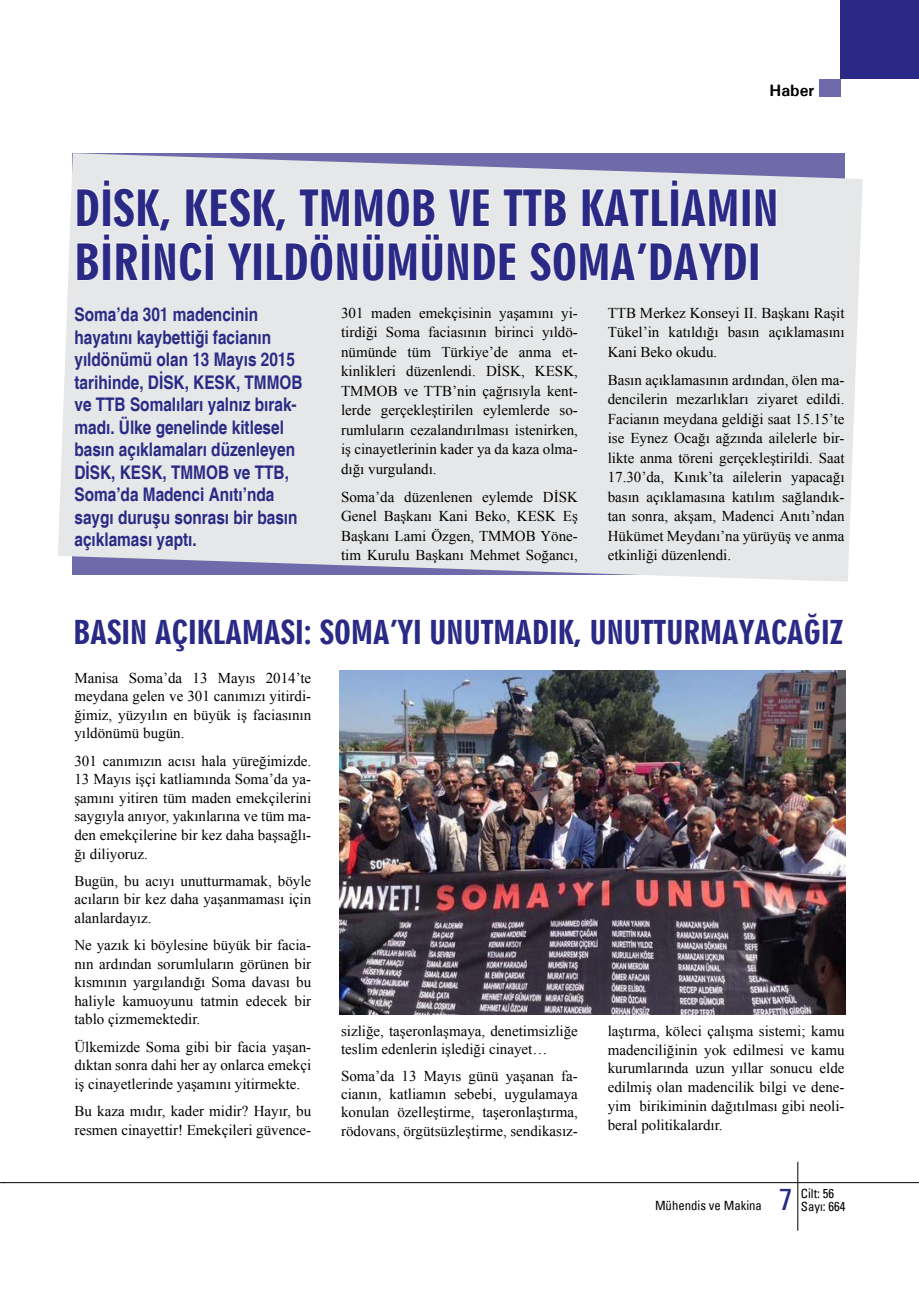
<style>
.page{position:relative;width:919px;height:1289px;background:#fff}
.page>*{position:absolute;margin:0;border:0;box-sizing:border-box;transform-origin:0 0}
.t1{font:47.7px/54px "Geometric 706 BT Black Condensed B";color:#2a2a86}
.t2{font:31.5px "Geometric 706 BT Black Condensed B";color:#2a2a86}
.t3{font:condensed 30px "Univers";color:#2a2a86}
.t4{font:700 condensed 18.75px/22.5px "Helvetica";color:#2a2a86}
.t5{font:700 16.5px "Univers";color:#000}
.t6{font:15px/19.5px "Times New Roman";color:#000;text-align:justify}
.t7{font:condensed 12.75px "Univers";color:#000}
</style>
<div class="page">
<div style="left:840px;top:0;width:78px;height:79px;background:#2a2a86"></div>
<div style="left:819px;top:79px;width:21px;height:18px;background:#6f6aaa"></div>
<hr style="left:3px;top:1182px;width:915px;height:1px;background:#000">
<hr style="left:797px;top:1161px;width:1px;height:69px;background:#000">
<svg style="left:58px;top:153px;width:804px;height:428px;background:#e0e0e5"></svg>
<div style="left:742px;top:188px;width:8px;height:38px;border:1px solid #fff"></div>
<svg style="left:754px;top:188px;width:23px;height:49px"></svg>
<svg style="left:76px;top:178px;width:671px;height:113px"></svg>
<div style="left:750px;top:242px;width:8px;height:38px;border:1px solid #fff"></div>
<img style="left:340px;top:670px;width:505px;height:344px">
<p class="t5" style="left:769px;top:80px;width:46px">Haber</p>
<h1 class="t1" style="left:74px;top:181px;width:705px">DİSK, KESK, TMMOB VE TTB KATLİAMIN<br>BİRİNCİ YILDÖNÜMÜNDE SOMA’DAYDI</h1>
<p class="t4" style="left:74px;top:303px;width:230px">Soma’da 301 madencinin hayatını kaybettiği facianın yıldönümü olan 13 Mayıs 2015 tarihinde, DİSK, KESK, TMMOB ve TTB Somalıları yalnız bırak&shy;madı. Ülke genelinde kitlesel basın açıklamaları düzenleyen<br>DİSK, KESK, TMMOB ve TTB,<br>Soma’da Madenci Anıtı’nda saygı duruşu sonrası bir basın açıklaması yaptı.</p>
<p class="t6" style="left:341px;top:303px;width:238px">301 maden emekçisinin yaşamını yi&shy;tirdiği Soma faciasının birinci yıldö&shy;nümünde tüm Türkiye’de anma et&shy;kinlikleri düzenlendi. DİSK, KESK, TMMOB ve TTB’nin çağrısıyla kent&shy;lerde gerçekleştirilen eylemlerde so&shy;rumluların cezalandırılması istenirken, iş cinayetlerinin kader ya da kaza olma&shy;dığı vurgulandı.</p>
<p class="t6" style="left:341px;top:487px;width:238px">Soma’da düzenlenen eylemde DİSK Genel Başkanı Kani Beko, KESK Eş Başkanı Lami Özgen, TMMOB Yöne&shy;tim Kurulu Başkanı Mehmet Soğancı,</p>
<p class="t6" style="left:607px;top:303px;width:238px">TTB Merkez Konseyi II. Başkanı Raşit Tükel’in katıldığı basın açıklamasını Kani Beko okudu.</p>
<p class="t6" style="left:607px;top:370px;width:238px">Basın açıklamasının ardından, ölen ma&shy;dencilerin mezarlıkları ziyaret edildi.<br>Facianın meydana geldiği saat 15.15’te ise Eynez Ocağı ağzında ailelerle bir&shy;likte anma töreni gerçekleştirildi. Saat 17.30’da, Kınık’ta ailelerin yapacağı basın açıklamasına katılım sağlandık&shy;tan sonra, akşam, Madenci Anıtı’ndan Hükümet Meydanı’na yürüyüş ve anma etkinliği düzenlendi.</p>
<h2 class="t2" style="left:73px;top:613px;width:771px">BASIN AÇIKLAMASI: SOMA’YI UNUTMADIK, UNUTTURMAYACAĞIZ</h2>
<p class="t6" style="left:74px;top:668px;width:238px;line-height:18.6px">Manisa Soma’da 13 Mayıs 2014’te meydana gelen ve 301 canımızı yitirdi&shy;ğimiz, yüzyılın en büyük iş faciasının yıldönümü bugün.</p>
<p class="t6" style="left:74px;top:751px;width:238px;line-height:18.6px">301 canımızın acısı hala yüreğimizde.<br>13 Mayıs işçi katliamında Soma’da ya&shy;şamını yitiren tüm maden emekçilerini saygıyla anıyor, yakınlarına ve tüm ma&shy;den emekçilerine bir kez daha başsağlı&shy;ğı diliyoruz.</p>
<p class="t6" style="left:74px;top:871px;width:238px;line-height:18.6px">Bugün, bu acıyı unutturmamak, böyle acıların bir kez daha yaşanmaması için alanlardayız.</p>
<p class="t6" style="left:74px;top:935px;width:238px;line-height:18.6px">Ne yazık ki böylesine büyük bir facia&shy;nın ardından sorumluların görünen bir kısmının yargılandığı Soma davası bu haliyle kamuoyunu tatmin edecek bir tablo çizmemektedir.</p>
<p class="t6" style="left:74px;top:1036px;width:238px;line-height:18.6px">Ülkemizde Soma gibi bir facia yaşan&shy;dıktan sonra dahi her ay onlarca emekçi iş cinayetlerinde yaşamını yitirmekte.</p>
<p class="t6" style="left:74px;top:1101px;width:238px;line-height:18.6px">Bu kaza mıdır, kader midir? Hayır, bu resmen cinayettir! Emekçileri güvence-</p>
<p class="t6" style="left:341px;top:1021px;width:238px;line-height:18.3px">sizliğe, taşeronlaşmaya, denetimsizliğe teslim edenlerin işlediği cinayet…</p>
<p class="t6" style="left:341px;top:1066px;width:238px;line-height:18.3px">Soma’da 13 Mayıs günü yaşanan fa&shy;cianın, katliamın sebebi, uygulamaya konulan özelleştirme, taşeronlaştırma, rödovans, örgütsüzleştirme, sendikasız-</p>
<p class="t6" style="left:607px;top:1020px;width:238px;line-height:18.9px">laştırma, köleci çalışma sistemi; kamu madenciliğinin yok edilmesi ve kamu kurumlarında uzun yıllar sonucu elde edilmiş olan madencilik bilgi ve dene&shy;yim birikiminin dağıtılması gibi neoli&shy;beral politikalardır.</p>
<p class="t7" style="left:800px;top:1184px;width:35px">Cilt: 56</p>
<p class="t7" style="left:655px;top:1196px;width:108px">Mühendis ve Makina</p>
<h3 class="t3" style="left:779px;top:1179px;width:15px">7</h3>
<p class="t7" style="left:800px;top:1198px;width:46px">Sayı: 664</p>
</div>
